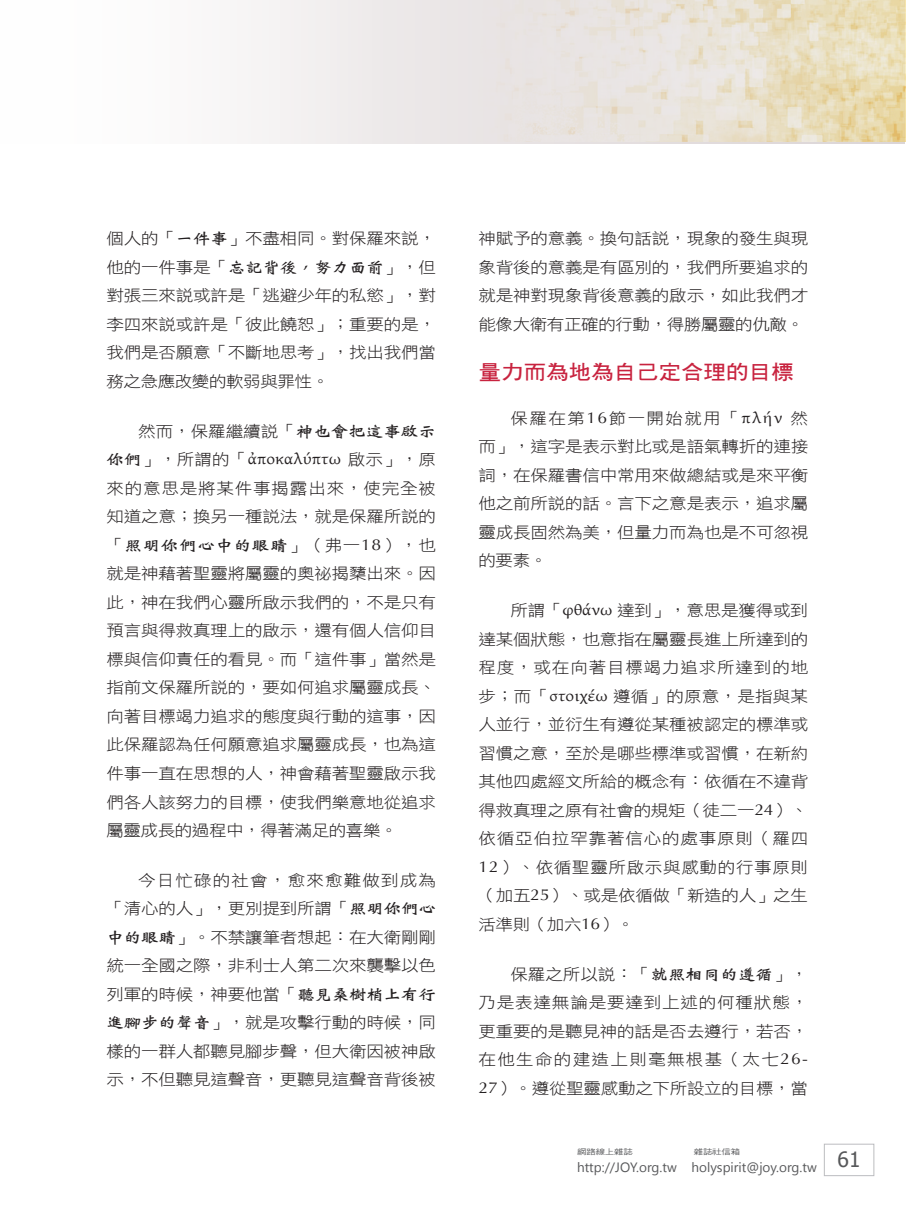
<style>
.page{position:relative;width:906px;height:1217px;background:#fff}
.page>*{position:absolute;margin:0;border:0;box-sizing:border-box;transform-origin:0 0}
.大標{font:20.25px "DF Hei W7 WIN BF";color:#c8233f;scale:1.11 1}
.t1{font:15.75px/28.5px "DF Hei W3 WIN BF";letter-spacing:-.01em;color:#231f20;text-align:justify;scale:1.11 1}
.t2{font:13.5px "Segoe UI";color:#57585a}
.t3{font:7.5px "DF Hei W5 WIN BF";letter-spacing:-.015em;color:#57585a;scale:1.25 1}
.s1{font-family:"DF Wei Bei W7 WIN BF"}
.s2{font-family:"Gentium"}
.s3{font-family:"Optima"}
</style>
<div class="page">
<div style="left:824px;top:1143px;width:50px;height:32px;border:1px solid #bcbdc0"></div>
<div style="left:0;top:0;width:904px;height:143px;background:linear-gradient(to bottom,#f8f6f6,#f8f6f6)"></div>
<img style="left:404px;top:0;width:502px;height:142px">
<p class="t1" style="left:106px;top:224px;width:298px">個人的「<span class="s1">一件事</span>」不盡相同。對保羅來說，他的一件事是「<span class="s1">忘記背後，努力面前</span>」，但對張三來說或許是「逃避少年的私慾」，對李四來說或許是「彼此饒恕」；重要的是，我們是否願意「不斷地思考」，找出我們當務之急應改變的軟弱與罪性。</p>
<p class="t1" style="left:106px;top:416px;width:298px;text-indent:32px">然而，保羅繼續說「<span class="s1">神也會把這事啟示你們</span>」，所謂的「<span class="s2">ἀποκαλύπτω</span> 啟示」，原來的意思是將某件事揭露出來，使完全被知道之意；換另一種說法，就是保羅所說的「<span class="s1">照明你們心中的眼睛</span>」（弗一<span class="s3">18</span>），也就是神藉著聖靈將屬靈的奧祕揭櫫出來。因此，神在我們心靈所啟示我們的，不是只有預言與得救真理上的啟示，還有個人信仰目標與信仰責任的看見。而「這件事」當然是指前文保羅所說的，要如何追求屬靈成長、向著目標竭力追求的態度與行動的這事，因此保羅認為任何願意追求屬靈成長，也為這件事一直在思想的人，神會藉著聖靈啟示我們各人該努力的目標，使我們樂意地從追求屬靈成長的過程中，得著滿足的喜樂。</p>
<p class="t1" style="left:106px;top:865px;width:298px;text-indent:32px">今日忙碌的社會，愈來愈難做到成為「清心的人」，更別提到所謂「<span class="s1">照明你們心中的眼睛</span>」。不禁讓筆者想起：在大衛剛剛統一全國之際，非利士人第二次來襲擊以色列軍的時候，神要他當「<span class="s1">聽見桑樹梢上有行進腳步的聲音</span>」，就是攻擊行動的時候，同樣的一群人都聽見腳步聲，但大衛因被神啟示，不但聽見這聲音，更聽見這聲音背後被</p>
<p class="t1" style="left:478px;top:224px;width:298px">神賦予的意義。換句話說，現象的發生與現象背後的意義是有區別的，我們所要追求的就是神對現象背後意義的啟示，如此我們才能像大衛有正確的行動，得勝屬靈的仇敵。</p>
<p class="大標" style="left:478px;top:362px;width:285px">量力而為地為自己定合理的目標</p>
<p class="t1" style="left:478px;top:403px;width:298px;text-indent:32px">保羅在第<span class="s3">16</span>節一開始就用「<span class="s2">πλήν</span> 然而」，這字是表示對比或是語氣轉折的連接詞，在保羅書信中常用來做總結或是來平衡他之前所說的話。言下之意是表示，追求屬靈成長固然為美，但量力而為也是不可忽視的要素。</p>
<p class="t1" style="left:478px;top:596px;width:298px;text-indent:32px">所謂「<span class="s2">φθάνω</span> 達到」，意思是獲得或到達某個狀態，也意指在屬靈長進上所達到的程度，或在向著目標竭力追求所達到的地步；而「<span class="s2">στοιχέω</span> 遵循」的原意，是指與某人並行，並衍生有遵從某種被認定的標準或習慣之意，至於是哪些標準或習慣，在新約其他四處經文所給的概念有：依循在不違背得救真理之原有社會的規矩（徒二一<span class="s3">24</span>）、依循亞伯拉罕靠著信心的處事原則（羅四<span class="s3">12</span>）、依循聖靈所啟示與感動的行事原則（加五<span class="s3">25</span>）、或是依循做「新造的人」之生活準則（加六<span class="s3">16</span>）。</p>
<p class="t1" style="left:478px;top:959px;width:298px;text-indent:32px">保羅之所以說：「<span class="s1">就照相同的遵循</span>」，乃是表達無論是要達到上述的何種狀態，更重要的是聽見神的話是否去遵行，若否，在他生命的建造上則毫無根基（太七<span class="s3">26- 27</span>）。遵從聖靈感動之下所設立的目標，當</p>
<p class="t3" style="left:577px;top:1147px;width:46px">網路線上雜誌</p>
<p class="t3" style="left:694px;top:1147px;width:39px">雜誌社信箱</p>
<p class="t2" style="left:577px;top:1157px;width:285px">http://JOY.org.tw holyspirit@joy.org.tw <sup>61</sup></p>
</div>
